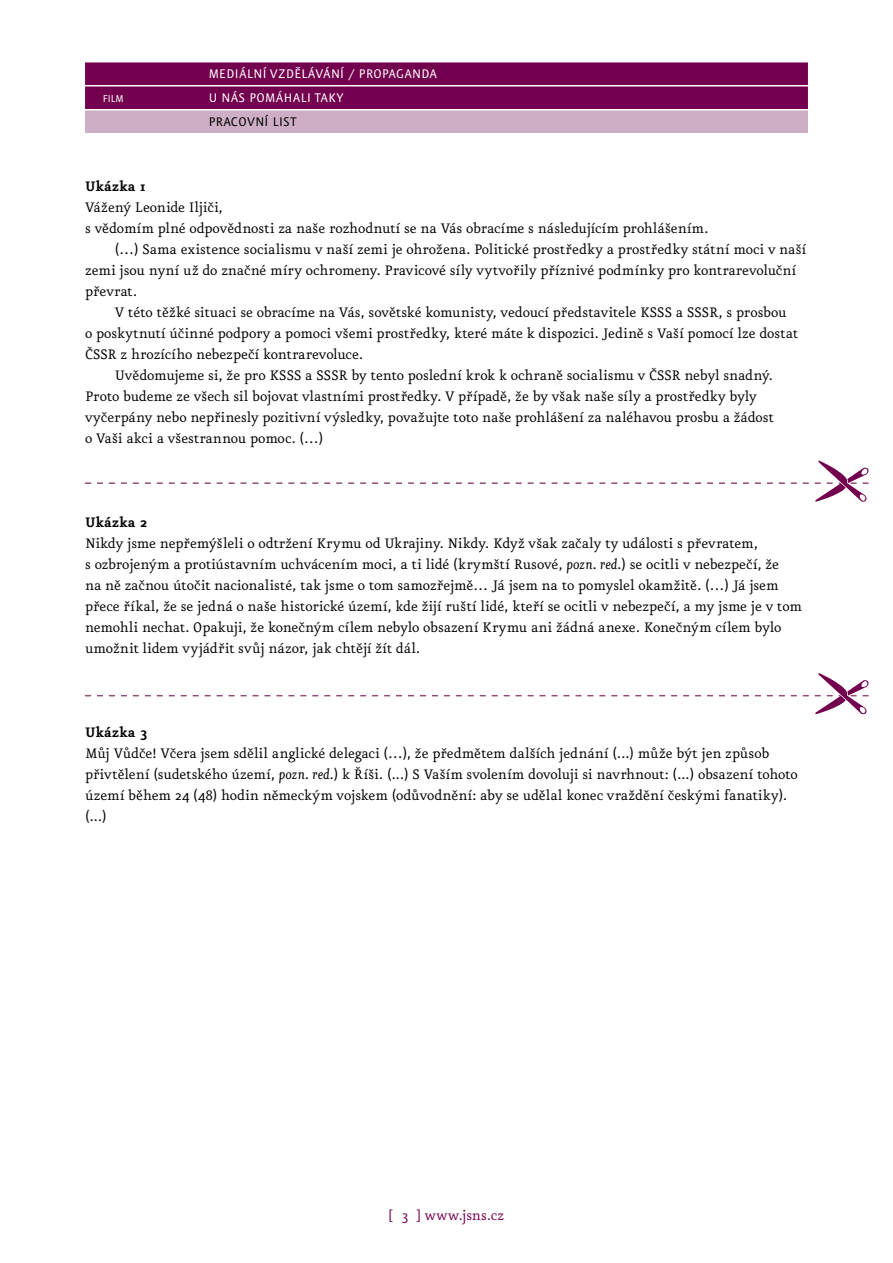
<style>
.page{position:relative;width:893px;height:1263px;background:#fff}
.page>*{position:absolute;margin:0;border:0;box-sizing:border-box;transform-origin:0 0}
.t1{font:16.5px/21px "Eureka OT";letter-spacing:-.005em;color:#000}
.t2{font:700 16.5px "Eureka OT";letter-spacing:-.005em;color:#000}
.t3{font:16.5px "Eureka OT";color:#73004e}
.t4{font:15px/24px "Eureka Sans OT";letter-spacing:.025em;color:#fff}
.t5{font:15px "Eureka Sans OT";letter-spacing:.025em;color:#000}
.t6{font:12px "Eureka Sans OT";color:#fff}
.s1{font-style:italic}
</style>
<div class="page">
<div style="left:85px;top:62px;width:723px;height:23px;background:#73004e"></div>
<div style="left:85px;top:86px;width:723px;height:23px;background:#73004e"></div>
<div style="left:85px;top:110px;width:723px;height:23px;background:#cdaec4"></div>
<svg style="left:85px;top:460px;width:784px;height:42px"></svg>
<svg style="left:85px;top:673px;width:784px;height:42px"></svg>
<p class="t6" style="left:103px;top:92px;width:23px">film</p>
<p class="t4" style="left:209px;top:62px;width:230px">MEDIÁLNÍ VZDĚLÁVÁNÍ / PROPAGANDA<br>U NÁS POMÁHALI TAKY</p>
<p class="t5" style="left:209px;top:114px;width:90px">PRACOVNÍ LIST</p>
<p class="t2" style="left:85px;top:178px;width:62px">Ukázka 1</p>
<p class="t1" style="left:85px;top:197px;width:139px">Vážený Leonide Iljiči,</p>
<p class="t1" style="left:85px;top:218px;width:625px">s vědomím plné odpovědnosti za naše rozhodnutí se na Vás obracíme s následujícím prohlášením.</p>
<p class="t1" style="left:115px;top:239px;width:693px">(…) Sama existence socialismu v naší zemi je ohrožena. Politické prostředky a prostředky státní moci v naší</p>
<p class="t1" style="left:85px;top:260px;width:713px">zemi jsou nyní už do značné míry ochromeny. Pravicové síly vytvořily příznivé podmínky pro kontrarevoluční</p>
<p class="t1" style="left:85px;top:281px;width:53px">převrat.</p>
<p class="t1" style="left:115px;top:302px;width:673px">V této těžké situaci se obracíme na Vás, sovětské komunisty, vedoucí představitele KSSS a SSSR, s prosbou</p>
<p class="t1" style="left:85px;top:323px;width:715px">o poskytnutí účinné podpory a pomoci všemi prostředky, které máte k dispozici. Jedině s Vaší pomocí lze dostat</p>
<p class="t1" style="left:85px;top:344px;width:280px">ČSSR z hrozícího nebezpečí kontrarevoluce.</p>
<p class="t1" style="left:115px;top:365px;width:660px">Uvědomujeme si, že pro KSSS a SSSR by tento poslední krok k ochraně socialismu v ČSSR nebyl snadný.</p>
<p class="t1" style="left:85px;top:386px;width:673px">Proto budeme ze všech sil bojovat vlastními prostředky. V případě, že by však naše síly a prostředky byly</p>
<p class="t1" style="left:85px;top:407px;width:690px">vyčerpány nebo nepřinesly pozitivní výsledky, považujte toto naše prohlášení za naléhavou prosbu a žádost</p>
<p class="t1" style="left:85px;top:428px;width:240px">o Vaši akci a všestrannou pomoc. (…)</p>
<p class="t2" style="left:85px;top:514px;width:64px">Ukázka 2</p>
<p class="t1" style="left:85px;top:533px;width:718px">Nikdy jsme nepřemýšleli o odtržení Krymu od Ukrajiny. Nikdy. Když však začaly ty události s převratem,<br>s ozbrojeným a protiústavním uchvácením moci, a ti lidé (krymští Rusové, <span class="s1">pozn. red.</span>) se ocitli v nebezpečí, že<br>na ně začnou útočit nacionalisté, tak jsme o tom samozřejmě… Já jsem na to pomyslel okamžitě. (…) Já jsem přece říkal, že se jedná o naše historické území, kde žijí ruští lidé, kteří se ocitli v nebezpečí, a my jsme je v tom nemohli nechat. Opakuji, že konečným cílem nebylo obsazení Krymu ani žádná anexe. Konečným cílem bylo umožnit lidem vyjádřit svůj názor, jak chtějí žít dál.</p>
<p class="t2" style="left:85px;top:724px;width:64px">Ukázka 3</p>
<p class="t1" style="left:85px;top:743px;width:714px">Můj Vůdče! Včera jsem sdělil anglické delegaci (…), že předmětem dalších jednání (...) může být jen způsob přivtělení (sudetského území, <span class="s1">pozn. red.</span>) k Říši. (...) S Vaším svolením dovoluji si navrhnout: (...) obsazení tohoto území během 24 (48) hodin německým vojskem (odůvodnění: aby se udělal konec vraždění českými fanatiky). (...)</p>
<p class="t3" style="left:389px;top:1207px;width:117px">[ 3 ] www.jsns.cz</p>
</div>
